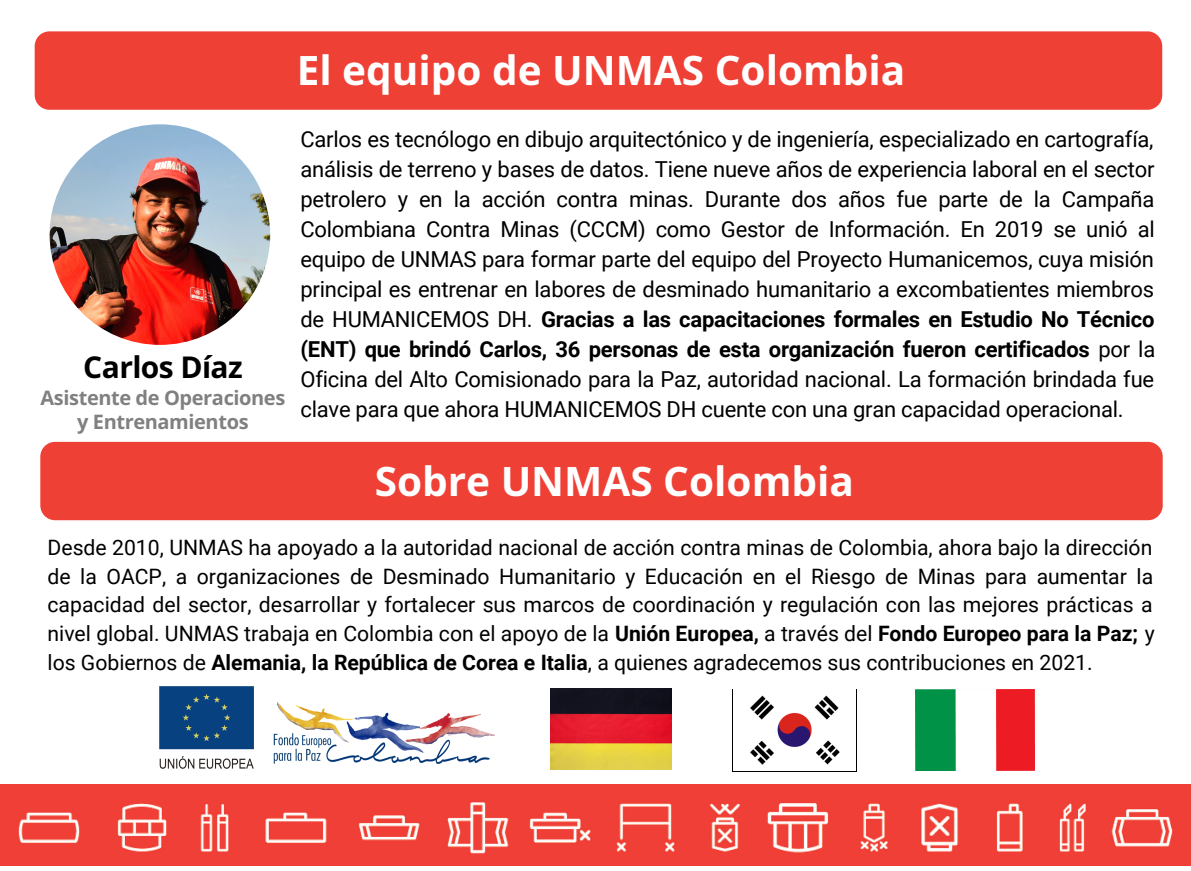
<style>
.page{position:relative;width:1191px;height:871px;background:#fff}
.page>*{position:absolute;margin:0;border:0;box-sizing:border-box;transform-origin:0 0}
.t1{font:700 40.6px "Open Sans Hebrew";color:#fff}
.t2{font:700 30px "Open Sans Hebrew";letter-spacing:-.02em;color:#000}
.t3{font:22px/30px "Roboto";letter-spacing:-.01em;color:#000;text-align:justify}
.t4{font:21.2px/28.6px "Roboto";color:#000}
.t5{font:700 20px/24px "Open Sans Hebrew";letter-spacing:-.02em;color:#808080;text-align:center}
.s1{font-weight:700}
</style>
<div class="page">
<img style="left:0;top:785px;width:1191px;height:81px">
<img style="left:159px;top:687px;width:94px;height:82px">
<img style="left:273px;top:702px;width:222px;height:62px">
<img style="left:550px;top:688px;width:122px;height:81px">
<img style="left:916px;top:690px;width:118px;height:81px">
<div style="left:40px;top:442px;width:1123px;height:78px;background:#ef4036;border-radius:15px"></div>
<svg style="left:733px;top:689px;width:124px;height:83px"></svg>
<img style="left:734px;top:690px;width:122px;height:81px">
<img style="left:50px;top:124px;width:220px;height:221px;border-radius:50%">
<div style="left:35px;top:31px;width:1127px;height:79px;background:#ef4036;border-radius:15px"></div>
<p class="t2" style="left:83px;top:346px;width:161px">Carlos Díaz</p>
<p class="t5" style="left:41px;top:385px;width:246px">Asistente de Operaciones y Entrenamientos</p>
<p class="t1" style="left:297px;top:42px;width:610px">El equipo de UNMAS Colombia</p>
<p class="t3" style="left:300px;top:124px;width:856px">Carlos es tecnólogo en dibujo arquitectónico y de ingeniería, especializado en cartografía, análisis de terreno y bases de datos. Tiene nueve años de experiencia laboral en el sector petrolero y en la acción contra minas. Durante dos años fue parte de la Campaña Colombiana Contra Minas (CCCM) como Gestor de Información. En 2019 se unió al equipo de UNMAS para formar parte del equipo del Proyecto Humanicemos, cuya misión principal es entrenar en labores de desminado humanitario a excombatientes miembros de HUMANICEMOS DH. <span class="s1">Gracias a las capacitaciones formales en Estudio No Técnico (ENT) que brindó Carlos, 36 personas de esta organización fueron certificados</span> por la Oficina del Alto Comisionado para la Paz, autoridad nacional. La formación brindada fue clave para que ahora HUMANICEMOS DH cuente con una gran capacidad operacional.</p>
<p class="t1" style="left:375px;top:453px;width:481px">Sobre UNMAS Colombia</p>
<p class="t4" style="left:48px;top:534px;width:1109px">Desde 2010, UNMAS ha apoyado a la autoridad nacional de acción contra minas de Colombia, ahora bajo la dirección de la OACP, a organizaciones de Desminado Humanitario y Educación en el Riesgo de Minas para aumentar la capacidad del sector, desarrollar y fortalecer sus marcos de coordinación y regulación con las mejores prácticas a nivel global. UNMAS trabaja en Colombia con el apoyo de la <span class="s1">Unión Europea,</span> a través del <span class="s1">Fondo Europeo para la Paz;</span> y los Gobiernos de <span class="s1">Alemania, la República de Corea e Italia</span>, a quienes agradecemos sus contribuciones en 2021.</p>
</div>
